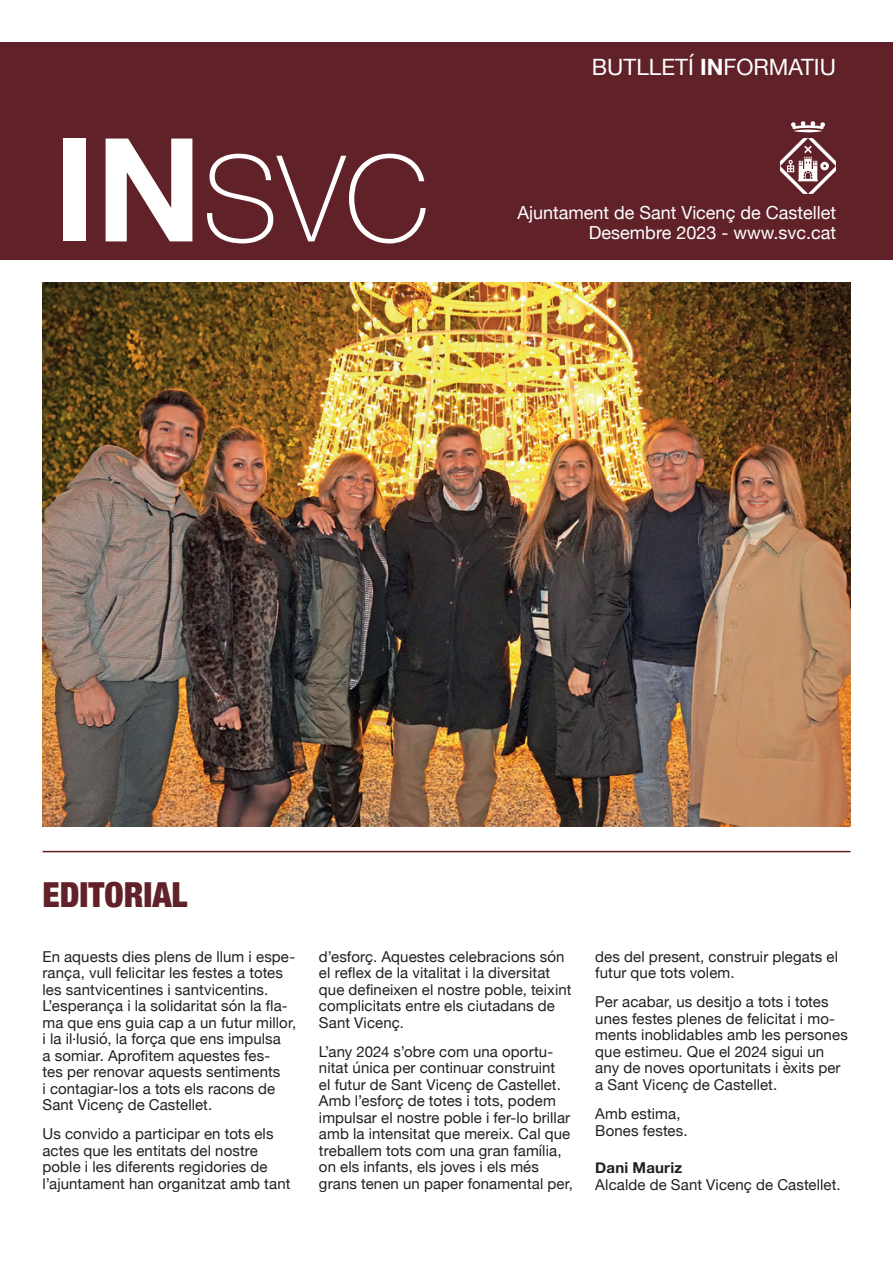
<style>
.page{position:relative;width:893px;height:1263px;background:#fff}
.page>*{position:absolute;margin:0;border:0;box-sizing:border-box;transform-origin:0 0}
.t1{font:100 120px "Helvetica Neue";color:#fff}
.t2{font:900 condensed 34.5px "Helvetica Neue";color:#602228}
.t3{font:22.5px "Helvetica Neue";color:#fff}
.t4{font:18px/19.5px "Helvetica Neue";color:#fff;text-align:right}
.t5{font:15px/16.5px "Helvetica Neue";letter-spacing:.005em;color:#231f20}
.t6{font:700 15px "Helvetica Neue";letter-spacing:.015em;color:#231f20}
.s1{font-weight:700;font-size:144px}
.s2{font-weight:700}
</style>
<div class="page">
<div style="left:0;top:43px;width:893px;height:217px;background:#602228"></div>
<svg style="left:780px;top:121px;width:56px;height:73px"></svg>
<img style="left:43px;top:282px;width:807px;height:545px">
<hr style="left:43px;top:851px;width:807px;height:1px;background:#602228">
<h1 class="t1" style="left:53px;top:108px;width:377px"><span class="s1">IN</span>SVC</h1>
<h3 class="t3" style="left:592px;top:50px;width:246px">BUTLLETÍ <span class="s2">IN</span>FORMATIU</h3>
<p class="t4" style="left:518px;top:204px;width:320px">Ajuntament de Sant Vicenç de Castellet<br>Desembre 2023 - www.svc.cat</p>
<h2 class="t2" style="left:43px;top:866px;width:147px">EDITORIAL</h2>
<p class="t5" style="left:43px;top:949px;width:255px">En aquests dies plens de llum i espe&shy;rança, vull felicitar les festes a totes les santvicentines i santvicentins.<br>L’esperança i la solidaritat són la fla&shy;ma que ens guia cap a un futur millor, i la il·lusió, la força que ens impulsa<br>a somiar. Aprofitem aquestes fes-<br>tes per renovar aquests sentiments<br>i contagiar-los a tots els racons de Sant Vicenç de Castellet.</p>
<p class="t5" style="left:43px;top:1126px;width:249px">Us convido a participar en tots els actes que les entitats del nostre poble i les diferents regidories de l’ajuntament han organitzat amb tant</p>
<p class="t5" style="left:319px;top:949px;width:254px">d’esforç. Aquestes celebracions són el reflex de la vitalitat i la diversitat que defineixen el nostre poble, teixint complicitats entre els ciutadans de Sant Vicenç.</p>
<p class="t5" style="left:319px;top:1044px;width:256px">L’any 2024 s’obre com una oportu&shy;nitat única per continuar construint<br>el futur de Sant Vicenç de Castellet.<br>Amb l’esforç de totes i tots, podem impulsar el nostre poble i fer-lo brillar amb la intensitat que mereix. Cal que treballem tots com una gran família, on els infants, els joves i els més grans tenen un paper fonamental per,</p>
<p class="t5" style="left:595px;top:949px;width:244px">des del present, construir plegats el futur que tots volem.</p>
<p class="t5" style="left:595px;top:994px;width:254px">Per acabar, us desitjo a tots i totes unes festes plenes de felicitat i mo&shy;ments inoblidables amb les persones que estimeu. Que el 2024 sigui un any de noves oportunitats i èxits per a Sant Vicenç de Castellet.</p>
<p class="t5" style="left:595px;top:1106px;width:94px">Amb estima,<br>Bones festes.</p>
<p class="t6" style="left:595px;top:1156px;width:88px">Dani Mauriz</p>
<p class="t5" style="left:595px;top:1177px;width:247px">Alcalde de Sant Vicenç de Castellet.</p>
</div>
